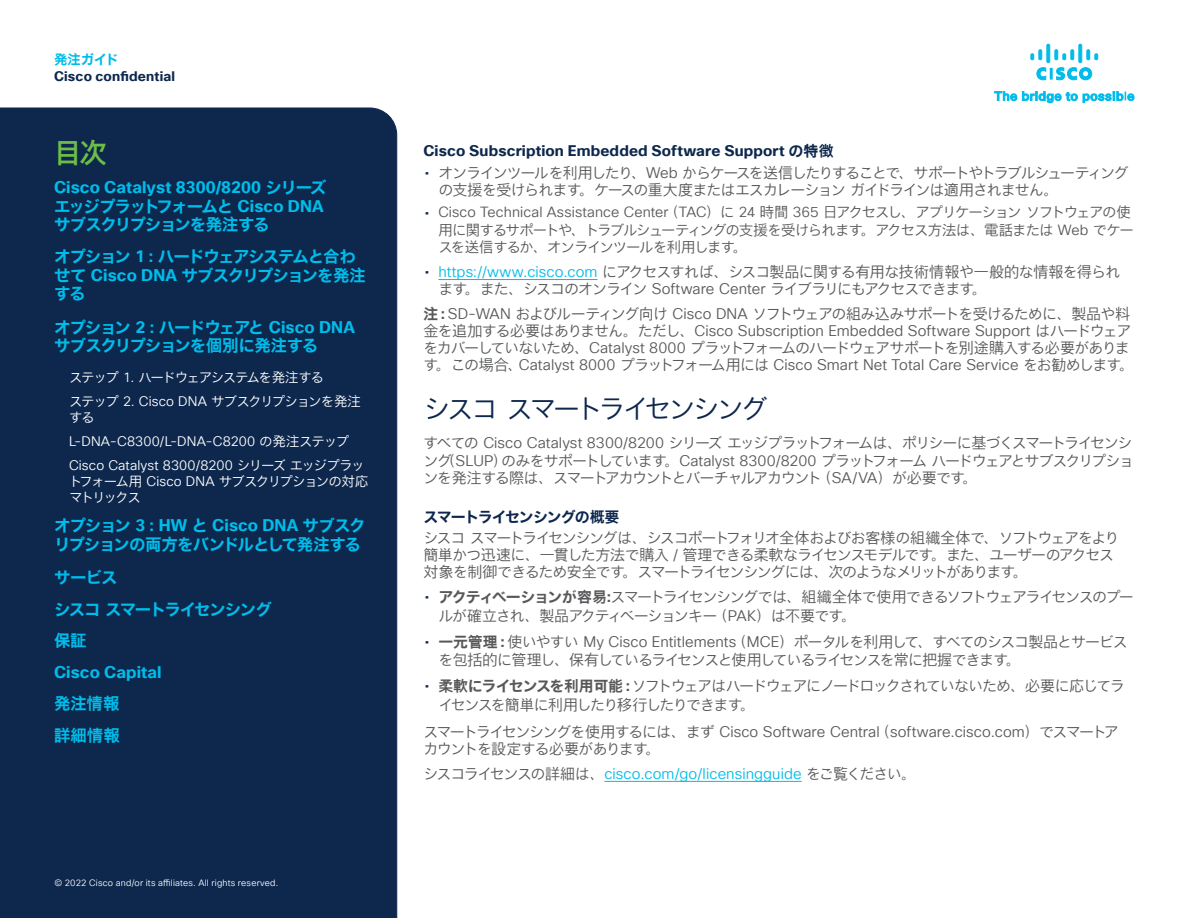
<style>
.page{position:relative;width:1188px;height:918px;background:#fff}
.page>*{position:absolute;margin:0;border:0;box-sizing:border-box;transform-origin:0 0}
.P_-_Paragraph_Style1{font:27px "Cisco Sans JPN Light";letter-spacing:-.115em;color:#0d274d}
.t1{font:27px "Cisco Sans JPN Medium";color:#6dbd49}
.t2{font:16.5px/18.5px "Cisco Sans JPN Bold";letter-spacing:-.08em;color:#00bcea}
.t3{font:700 16.5px "Cisco Sans TT";letter-spacing:.005em;color:#00bcea}
.t4{font:16.5px/31.5px "Cisco Sans JPN Bold";color:#00bcea}
.P_-_Paragraph_Style1-2{font:15px/17.1px "Cisco Sans JPN Light";letter-spacing:-.08em;color:#57585a}
.P_-_Paragraph_Style2{font:15px/17.1px "Cisco Sans JPN Light";letter-spacing:-.08em;color:#57585a}
.P_-_Paragraph_Style2-2{font:15px/17.1px "Cisco Sans JPN Light";letter-spacing:-.06em;color:#57585a}
.P_-_Paragraph_Style1-3{font:15px "Cisco Sans TT Light";letter-spacing:.005em;color:#00bcea}
.P_-_Paragraph_Style1-4{font:700 15px "Cisco Sans TT";letter-spacing:.01em;color:#0d274d}
.P_-_Paragraph_Style1-5{font:15px "Cisco Sans JPN Bold";letter-spacing:-.075em;color:#0d274d}
.t5{font:14.4px/17.2px "Cisco Sans JPN Light";letter-spacing:-.065em;color:#57585a}
.t6{font:13.5px/23.7px "Cisco Sans JPN Light";letter-spacing:-.095em;color:#fff}
.t7{font:13.5px/23.7px "Cisco Sans TT Light";letter-spacing:.01em;color:#fff}
.t8{font:700 13.5px "Cisco Sans TT";letter-spacing:.015em;color:#0d274d}
.t9{font:13.5px "Cisco Sans JPN Bold";letter-spacing:-.03em;color:#00bcea}
.t10{font:9px "Cisco Sans TT Light";letter-spacing:.02em;color:#fff}
.s1{font-family:"Cisco Sans JPN Bold";font-weight:400}
.s2{font-family:"Cisco Sans TT";font-weight:700}
.s3{font-family:"Cisco Sans TT Light"}
.s4{font-family:"Cisco Sans JPN Light"}
.s5{font-family:"Cisco Sans TT";color:#0d274d}
.s6{font-family:"Cisco Sans TT";font-size:15px;color:#0d274d}
.s7{font-family:"Cisco Sans TT Light";color:#00bcea}
.s8{font-family:"Cisco Sans JPN Bold"}
.s9{font-family:"Cisco Sans JPN Light";color:#57585a}
</style>
<div class="page">
<svg style="left:995px;top:92px;width:82px;height:11px"></svg>
<svg style="left:1083px;top:92px;width:51px;height:11px"></svg>
<svg style="left:1031px;top:44px;width:67px;height:36px"></svg>
<div style="left:0;top:108px;width:397px;height:810px;background:#0d274d"></div>
<hr style="left:438px;top:279px;width:160px;height:1px;background:#00bcea">
<hr style="left:604px;top:781px;width:198px;height:1px;background:#00bcea">
<p class="t9" style="left:54px;top:51px;width:66px">発注ガイド</p>
<p class="t8" style="left:54px;top:67px;width:123px">Cisco confidential</p>
<h1 class="t1" style="left:54px;top:135px;width:54px">目次</h1>
<p class="t3" style="left:54px;top:176px;width:274px">Cisco Catalyst 8300/8200 <span class="s1">シリーズ</span></p>
<p class="t2" style="left:54px;top:197px;width:271px">エッジプラットフォームと <span class="s2">Cisco DNA</span>サブスクリプションを発注する</p>
<p class="t2" style="left:54px;top:248px;width:314px">オプション <span class="s2">1</span>：ハードウェアシステムと合わせて <span class="s2">Cisco DNA</span> サブスクリプションを発注する</p>
<p class="t2" style="left:54px;top:318px;width:302px">オプション <span class="s2">2</span>：ハードウェアと <span class="s2">Cisco DNA</span>サブスクリプションを個別に発注する</p>
<p class="t6" style="left:69px;top:367px;width:294px">ステップ <span class="s3">1.</span> ハードウェアシステムを発注する<br>ステップ <span class="s3">2. Cisco DNA</span> サブスクリプションを発注</p>
<p class="t6" style="left:69px;top:407px;width:27px">する</p>
<p class="t7" style="left:69px;top:430px;width:297px">L-DNA-C8300/L-DNA-C8200 <span class="s4">の発注ステップ<br></span>Cisco Catalyst 8300/8200 <span class="s4">シリーズエッジプラッ</span></p>
<p class="t6" style="left:69px;top:474px;width:301px;line-height:16.2px">トフォーム用 <span class="s3">Cisco DNA</span> サブスクリプションの対応マトリックス</p>
<p class="t2" style="left:54px;top:517px;width:313px">オプション <span class="s2">3</span>：<span class="s2">HW</span> と <span class="s2">Cisco DNA</span> サブスクリプションの両方をバンドルとして発注する</p>
<p class="t2" style="left:54px;top:562px;width:219px;line-height:31.5px">サービス<br>シスコスマートライセンシング保証</p>
<p class="t3" style="left:54px;top:661px;width:109px">Cisco Capital</p>
<p class="t4" style="left:54px;top:688px;width:67px">発注情報詳細情報</p>
<p class="t10" style="left:54px;top:877px;width:225px">© 2022 Cisco and/or its affiliates. All rights reserved.</p>
<p class="P_-_Paragraph_Style1-4" style="left:423px;top:140px;width:412px">Cisco Subscription Embedded Software Support <span class="s1">の特徴</span></p>
<p class="P_-_Paragraph_Style1-2" style="left:438px;top:165px;width:692px;text-indent:-14px"><span class="s5">•</span> オンラインツールを利用したり、<span class="s3">Web</span> からケースを送信したりすることで、サポートやトラブルシューティングの支援を受けられます。ケースの重大度またはエスカレーションガイドラインは適用されません。</p>
<p class="t5" style="left:438px;top:205px;width:697px;text-indent:-14px"><span class="s6">•</span> <span class="s3">Cisco Technical Assistance Center</span>（<span class="s3">TAC</span>）に <span class="s3">24</span> 時間 <span class="s3">365</span> 日アクセスし、アプリケーションソフトウェアの使用に関するサポートや、トラブルシューティングの支援を受けられます。アクセス方法は、電話または <span class="s3">Web</span> でケースを送信するか、オンラインツールを利用します。</p>
<p class="P_-_Paragraph_Style1-2" style="left:438px;top:264px;width:684px;text-indent:-14px"><span class="s5">•</span> <span class="s7">https://www.cisco.com</span> にアクセスすれば、シスコ製品に関する有用な技術情報や一般的な情報を得られます。また、シスコのオンライン <span class="s3">Software Center</span> ライブラリにもアクセスできます。</p>
<p class="P_-_Paragraph_Style1-2" style="left:423px;top:306px;width:712px"><span class="s8">注：</span><span class="s3">SD-WAN</span> およびルーティング向け <span class="s3">Cisco DNA</span> ソフトウェアの組み込みサポートを受けるために、製品や料金を追加する必要はありません。ただし、<span class="s3">Cisco Subscription Embedded Software Support</span> はハードウェアをカバーしていないため、<span class="s3">Catalyst 8000</span> プラットフォームのハードウェアサポートを別途購入する必要があります。この場合、<span class="s3">Catalyst 8000</span> プラットフォーム用には <span class="s3">Cisco Smart Net Total Care Service</span> をお勧めします。</p>
<p class="P_-_Paragraph_Style1" style="left:423px;top:392px;width:346px">シスコスマートライセンシング</p>
<p class="P_-_Paragraph_Style1-2" style="left:423px;top:436px;width:712px;text-align:justify">すべての <span class="s3">Cisco Catalyst 8300/8200</span> シリーズエッジプラットフォームは、ポリシーに基づくスマートライセンシング（<span class="s3">SLUP</span>）のみをサポートしています。<span class="s3">Catalyst 8300/8200</span> プラットフォームハードウェアとサブスクリプションを発注する際は、スマートアカウントとバーチャルアカウント（<span class="s3">SA/VA</span>）が必要です。</p>
<p class="P_-_Paragraph_Style1-5" style="left:423px;top:507px;width:198px">スマートライセンシングの概要</p>
<p class="P_-_Paragraph_Style2" style="left:423px;top:530px;width:698px">シスコスマートライセンシングは、シスコポートフォリオ全体およびお客様の組織全体で、ソフトウェアをより簡単かつ迅速に、一貫した方法で購入 <span class="s3">/</span> 管理できる柔軟なライセンスモデルです。また、ユーザーのアクセス対象を制御できるため安全です。スマートライセンシングには、次のようなメリットがあります。</p>
<p class="P_-_Paragraph_Style1-2" style="left:438px;top:588px;width:697px;line-height:18.6px;text-indent:-14px"><span class="s5">•</span> <span class="s8">アクティベーションが容易：</span>スマートライセンシングでは、組織全体で使用できるソフトウェアライセンスのプールが確立され、製品アクティベーションキー（<span class="s3">PAK</span>）は不要です。</p>
<p class="P_-_Paragraph_Style1-2" style="left:438px;top:633px;width:691px;line-height:18.5px;text-indent:-14px"><span class="s5">•</span> <span class="s8">一元管理：</span>使いやすい <span class="s3">My Cisco Entitlements</span>（<span class="s3">MCE</span>）ポータルを利用して、すべてのシスコ製品とサービスを包括的に管理し、保有しているライセンスと使用しているライセンスを常に把握できます。</p>
<p class="P_-_Paragraph_Style1-2" style="left:438px;top:678px;width:688px;line-height:18.5px;text-indent:-14px"><span class="s5">•</span> <span class="s8">柔軟にライセンスを利用可能：</span>ソフトウェアはハードウェアにノードロックされていないため、必要に応じてライセンスを簡単に利用したり移行したりできます。</p>
<p class="P_-_Paragraph_Style2-2" style="left:423px;top:724px;width:697px">スマートライセンシングを使用するには、まず <span class="s3">Cisco Software Central</span>（<span class="s3">software.cisco.com</span>）でスマートアカウントを設定する必要があります。</p>
<p class="P_-_Paragraph_Style1-3" style="left:423px;top:764px;width:494px"><span class="s9">シスコライセンスの詳細は、</span>cisco.com/go/licensingguide <span class="s9">をご覧ください。</span></p>
</div>
